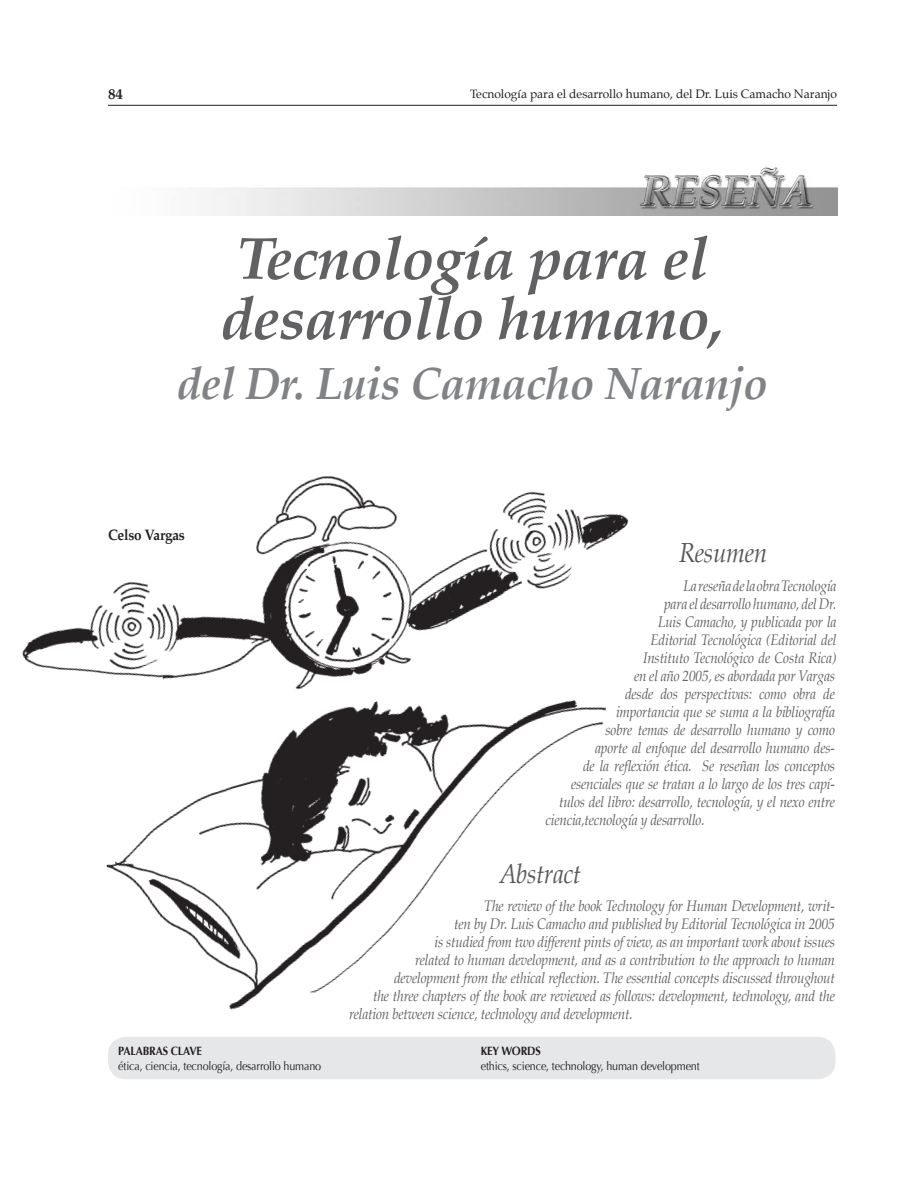
<style>
.page{position:relative;width:918px;height:1188px;background:#fff}
.page>*{position:absolute;margin:0;border:0;box-sizing:border-box;transform-origin:0 0}
.Titulo_Principal{font:italic 700 60px/60px "Palatino";letter-spacing:-.015em;color:#616164}
.Titulo_Principal-2{font:italic 700 45px "Palatino";letter-spacing:-.015em;color:#808285}
.Resumen{font:italic 27px "Palatino";letter-spacing:-.015em;color:#57585a;scale:.9 1}
.Texto_Resumen{font:italic 15px "Palatino";letter-spacing:-.015em;color:#636366;scale:.9 1}
.Credito{font:700 15px "Palatino";letter-spacing:-.015em;color:#231f20;scale:.9 1}
.Credito-2{font:700 15px "Palatino";letter-spacing:-.015em;color:#231f20}
.palabra_clave_texto{font:12px "Optima";letter-spacing:-.015em;color:#231f20;scale:.9 1}
.Head{font:12px "Palatino";color:#231f20}
.palabra_clave_titulo{font:700 12px "Optima";letter-spacing:-.015em;color:#231f20;scale:.9 1}
</style>
<div class="page">
<hr style="left:108px;top:105px;width:729px;height:1px;background:#231f20">
<svg style="left:788px;top:1037px;width:48px;height:42px;background:#e7e8ea"></svg>
<img style="left:200px;top:167px;width:637px;height:49px">
<img style="left:640px;top:168px;width:170px;height:38px">
<img style="left:22px;top:475px;width:766px;height:604px">
<p class="Credito-2" style="left:108px;top:85px;width:16px">84</p>
<p class="Head" style="left:470px;top:86px;width:368px">Tecnología para el desarrollo humano, del Dr. Luis Camacho Naranjo</p>
<p class="Titulo_Principal" style="left:221px;top:235px;width:505px">Tecnología para el desarrollo humano,</p>
<p class="Titulo_Principal-2" style="left:177px;top:356px;width:593px">del Dr. Luis Camacho Naranjo</p>
<p class="Credito" style="left:108px;top:526px;width:87px">Celso Vargas</p>
<p class="palabra_clave_titulo" style="left:118px;top:1044px;width:95px">PALABRAS CLAVE</p>
<p class="palabra_clave_texto" style="left:118px;top:1059px;width:227px">ética, ciencia, tecnología, desarrollo humano</p>
<p class="Resumen" style="left:679px;top:537px;width:100px">Resumen</p>
<p class="Texto_Resumen" style="left:684px;top:577px;width:172px">La reseña de la obra Tecnología</p>
<p class="Texto_Resumen" style="left:664px;top:595px;width:193px">para el desarrollo humano, del Dr.</p>
<p class="Texto_Resumen" style="left:658px;top:613px;width:200px">Luis Camacho, y publicada por la</p>
<p class="Texto_Resumen" style="left:651px;top:631px;width:208px">Editorial Tecnológica (Editorial del</p>
<p class="Texto_Resumen" style="left:643px;top:649px;width:216px">Instituto Tecnológico de Costa Rica)</p>
<p class="Texto_Resumen" style="left:634px;top:667px;width:225px">en el año 2005, es abordada por Vargas</p>
<p class="Texto_Resumen" style="left:625px;top:685px;width:235px">desde dos perspectivas: como obra de</p>
<p class="Texto_Resumen" style="left:616px;top:703px;width:245px">importancia que se suma a la bibliografía</p>
<p class="Texto_Resumen" style="left:606px;top:721px;width:257px">sobre temas de desarrollo humano y como</p>
<p class="Texto_Resumen" style="left:595px;top:739px;width:268px">aporte al enfoque del desarrollo humano des-</p>
<p class="Texto_Resumen" style="left:583px;top:757px;width:282px">de la reflexión ética. Se reseñan los conceptos</p>
<p class="Texto_Resumen" style="left:571px;top:775px;width:295px">esenciales que se tratan a lo largo de los tres capí-</p>
<p class="Texto_Resumen" style="left:559px;top:793px;width:308px">tulos del libro: desarrollo, tecnología, y el nexo entre</p>
<p class="Texto_Resumen" style="left:546px;top:811px;width:178px">ciencia,tecnología y desarrollo.</p>
<p class="Resumen" style="left:499px;top:857px;width:93px">Abstract</p>
<p class="Texto_Resumen" style="left:484px;top:897px;width:391px">The review of the book Technology for Human Development, writ-</p>
<p class="Texto_Resumen" style="left:454px;top:915px;width:425px">ten by Dr. Luis Camacho and published by Editorial Tecnológica in 2005</p>
<p class="Texto_Resumen" style="left:435px;top:933px;width:446px">is studied from two different pints of view, as an important work about issues</p>
<p class="Texto_Resumen" style="left:415px;top:951px;width:468px">related to human development, and as a contribution to the approach to human</p>
<p class="Texto_Resumen" style="left:394px;top:969px;width:491px">development from the ethical reflection. The essential concepts discussed throughout</p>
<p class="Texto_Resumen" style="left:373px;top:987px;width:515px">the three chapters of the book are reviewed as follows: development, technology, and the</p>
<p class="Texto_Resumen" style="left:349px;top:1005px;width:317px">relation between science, technology and development.</p>
<p class="palabra_clave_titulo" style="left:481px;top:1044px;width:68px">KEY WORDS</p>
<p class="palabra_clave_texto" style="left:481px;top:1059px;width:245px">ethics, science, technology, human development</p>
</div>
